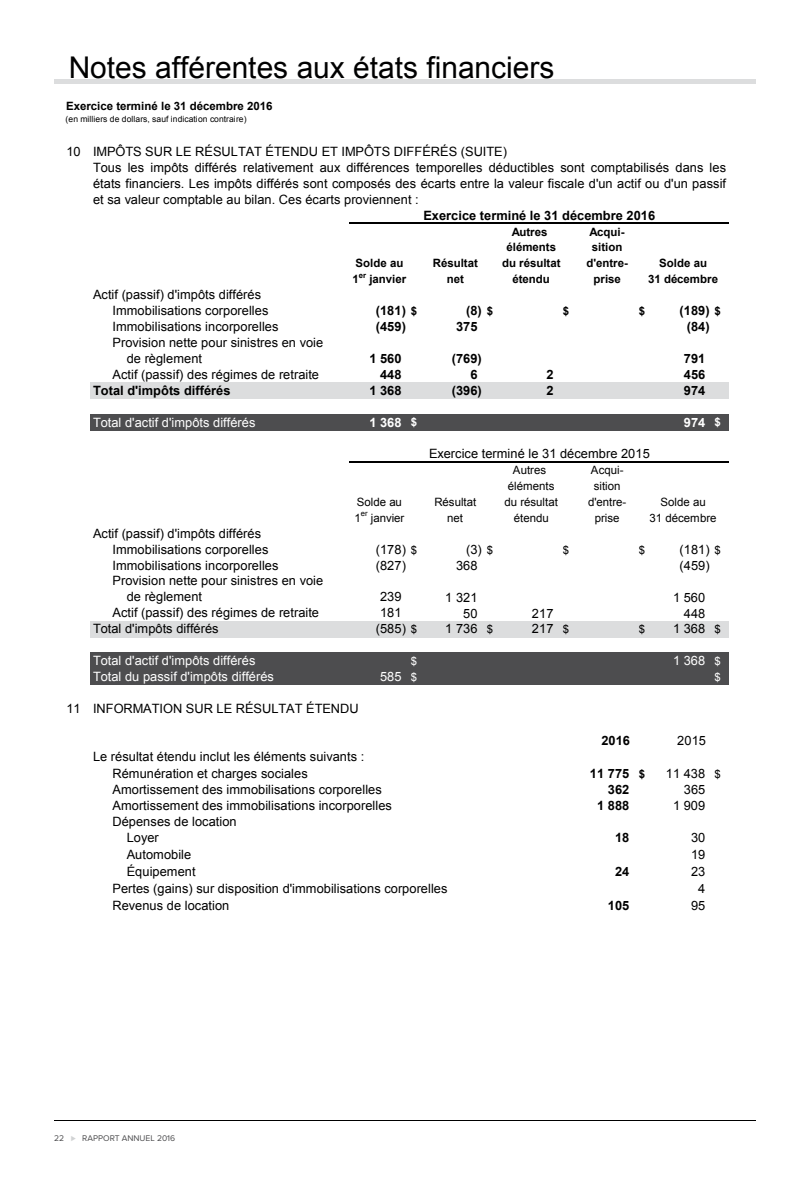
<style>
.page{position:relative;width:810px;height:1188px;background:#fff}
.page>*{position:absolute;margin:0;border:0;box-sizing:border-box;transform-origin:0 0}
.t1{font:30px "Arial";color:#000}
.t2{font:12.9px/15.9px "Arial";letter-spacing:.005em;color:#000}
.t3{font:700 12.9px "Arial";letter-spacing:.005em;color:#000}
.t4{font:12.9px "Arial";letter-spacing:.005em;color:#fff}
.t5{font:700 12.9px "Arial";letter-spacing:.005em;color:#fff}
.t6{font:700 11.4px "Arial";color:#000}
.t7{font:11.4px "Arial";letter-spacing:-.005em;color:#000}
.t8{font:11.4px "Arial";color:#fff}
.t9{font:8.55px "Arial";letter-spacing:.005em;color:#000}
.t10{font:8.55px "Proxima Nova";color:#4d4d4f}
.t11{font:700 7.65px "Arial";color:#000}
.t12{font:7.65px "Arial";color:#000}
.s1{font-size:11.4px}
.s2{color:#d1d3d4}
</style>
<div class="page">
<hr style="left:54px;top:1120px;width:702px;height:1px;background:#000">
<hr style="left:54px;top:79px;width:701px;height:4px;background:#dcddde">
<div style="left:90px;top:382px;width:639px;height:17px;background:#dcddde"></div>
<div style="left:90px;top:414px;width:639px;height:16px;background:#4d4d4f"></div>
<div style="left:90px;top:621px;width:639px;height:16px;background:#dcddde"></div>
<div style="left:90px;top:653px;width:639px;height:16px;background:#4d4d4f"></div>
<div style="left:90px;top:669px;width:639px;height:16px;background:#4d4d4f"></div>
<hr style="left:349px;top:223px;width:380px;height:1px;background:#000">
<hr style="left:349px;top:461px;width:380px;height:2px;background:#000">
<h1 class="t1" style="left:69px;top:47px;width:487px">Notes afférentes aux états financiers</h1>
<p class="t6" style="left:66px;top:98px;width:208px">Exercice terminé le 31 décembre 2016</p>
<p class="t9" style="left:66px;top:114px;width:182px">(en milliers de dollars, sauf indication contraire)</p>
<p class="t2" style="left:66px;top:144px;width:442px">10 IMPÔTS SUR LE RÉSULTAT ÉTENDU ET IMPÔTS DIFFÉRÉS (SUITE)</p>
<p class="t2" style="left:93px;top:160px;width:635px;text-align:justify">Tous les impôts différés relativement aux différences temporelles déductibles sont comptabilisés dans les états financiers. Les impôts différés sont composés des écarts entre la valeur fiscale d'un actif ou d'un passif et sa valeur comptable au bilan. Ces écarts proviennent :</p>
<p class="t3" style="left:423px;top:207px;width:233px">Exercice terminé le 31 décembre 2016</p>
<p class="t6" style="left:512px;top:224px;width:37px">Autres</p>
<p class="t6" style="left:590px;top:224px;width:37px">Acqui-</p>
<p class="t6" style="left:506px;top:240px;width:51px">éléments</p>
<p class="t6" style="left:592px;top:240px;width:32px">sition</p>
<p class="t2" style="left:113px;top:287px;width:157px;text-indent:-20px">Actif (passif) d'impôts différés<br>Immobilisations corporelles</p>
<p class="t6" style="left:356px;top:256px;width:49px">Solde au</p>
<p class="t6" style="left:433px;top:256px;width:47px">Résultat</p>
<p class="t6" style="left:502px;top:256px;width:60px">du résultat</p>
<p class="t6" style="left:587px;top:256px;width:43px">d'entre-</p>
<p class="t6" style="left:659px;top:256px;width:49px">Solde au</p>
<p class="t6" style="left:447px;top:272px;width:19px">net</p>
<p class="t6" style="left:512px;top:272px;width:39px">étendu</p>
<p class="t6" style="left:594px;top:272px;width:29px">prise</p>
<p class="t6" style="left:648px;top:272px;width:71px">31 décembre</p>
<p class="t6" style="left:353px;top:272px;width:8px">1</p>
<p class="t11" style="left:359px;top:270px;width:9px">er</p>
<p class="t6" style="left:370px;top:272px;width:38px">janvier</p>
<p class="t3" style="left:376px;top:302px;width:43px">(181) <span class="s1">$</span></p>
<p class="t3" style="left:466px;top:302px;width:29px">(8) <span class="s1">$</span></p>
<p class="t6" style="left:563px;top:303px;width:8px">$</p>
<p class="t6" style="left:639px;top:303px;width:8px">$</p>
<p class="t3" style="left:680px;top:302px;width:43px">(189) <span class="s1">$</span></p>
<p class="t2" style="left:113px;top:319px;width:168px">Immobilisations incorporelles</p>
<p class="t3" style="left:376px;top:318px;width:32px">(459)</p>
<p class="t3" style="left:456px;top:318px;width:23px">375</p>
<p class="t3" style="left:687px;top:318px;width:24px">(84)</p>
<p class="t2" style="left:127px;top:335px;width:198px;text-indent:-14px">Provision nette pour sinistres en voie de règlement</p>
<p class="t3" style="left:369px;top:350px;width:34px">1 560</p>
<p class="t3" style="left:452px;top:350px;width:32px">(769)</p>
<p class="t3" style="left:684px;top:350px;width:23px">791</p>
<p class="t2" style="left:113px;top:366px;width:208px">Actif (passif) des régimes de retraite</p>
<p class="t3" style="left:380px;top:366px;width:23px">448</p>
<p class="t3" style="left:470px;top:366px;width:9px">6</p>
<p class="t3" style="left:546px;top:366px;width:9px">2</p>
<p class="t3" style="left:684px;top:366px;width:23px">456</p>
<p class="t3" style="left:93px;top:382px;width:139px">Total d'impôts différés</p>
<p class="t3" style="left:369px;top:382px;width:34px">1 368</p>
<p class="t3" style="left:452px;top:382px;width:32px">(396)</p>
<p class="t3" style="left:546px;top:382px;width:9px">2</p>
<p class="t3" style="left:684px;top:382px;width:23px">974</p>
<p class="t4" style="left:93px;top:414px;width:164px">Total d'actif d'impôts différés</p>
<p class="t5" style="left:369px;top:414px;width:49px">1 368 <span class="s1">$</span></p>
<p class="t5" style="left:684px;top:414px;width:39px">974 <span class="s1">$</span></p>
<p class="t7" style="left:513px;top:463px;width:35px">Autres</p>
<p class="t7" style="left:591px;top:463px;width:34px">Acqui-</p>
<p class="t7" style="left:508px;top:479px;width:48px">éléments</p>
<p class="t7" style="left:594px;top:479px;width:28px">sition</p>
<p class="t7" style="left:357px;top:494px;width:47px">Solde au</p>
<p class="t7" style="left:434px;top:494px;width:44px">Résultat</p>
<p class="t7" style="left:504px;top:494px;width:55px">du résultat</p>
<p class="t7" style="left:588px;top:494px;width:40px">d'entre-</p>
<p class="t7" style="left:661px;top:494px;width:47px">Solde au</p>
<p class="t7" style="left:447px;top:510px;width:17px">net</p>
<p class="t7" style="left:514px;top:510px;width:36px">étendu</p>
<p class="t7" style="left:595px;top:510px;width:26px">prise</p>
<p class="t7" style="left:650px;top:510px;width:68px">31 décembre</p>
<p class="t2" style="left:113px;top:525px;width:157px;text-indent:-20px">Actif (passif) d'impôts différés<br>Immobilisations corporelles</p>
<p class="t2" style="left:429px;top:446px;width:222px">Exercice terminé le 31 décembre 2015</p>
<p class="t7" style="left:354px;top:510px;width:8px">1</p>
<p class="t12" style="left:361px;top:508px;width:8px">er</p>
<p class="t7" style="left:371px;top:510px;width:35px">janvier</p>
<p class="t2" style="left:376px;top:541px;width:43px">(178) <span class="s1">$</span></p>
<p class="t2" style="left:466px;top:542px;width:29px">(3) <span class="s1">$</span></p>
<p class="t7" style="left:563px;top:542px;width:8px">$</p>
<p class="t7" style="left:639px;top:542px;width:8px">$</p>
<p class="t2" style="left:680px;top:542px;width:43px">(181) <span class="s1">$</span></p>
<p class="t2" style="left:113px;top:557px;width:168px">Immobilisations incorporelles</p>
<p class="t2" style="left:376px;top:557px;width:32px">(827)</p>
<p class="t2" style="left:456px;top:558px;width:23px">368</p>
<p class="t2" style="left:680px;top:558px;width:32px">(459)</p>
<p class="t2" style="left:127px;top:573px;width:198px;text-indent:-14px">Provision nette pour sinistres en voie de règlement</p>
<p class="t2" style="left:380px;top:589px;width:23px">239</p>
<p class="t2" style="left:445px;top:589px;width:34px">1 321</p>
<p class="t2" style="left:673px;top:589px;width:34px">1 560</p>
<p class="t2" style="left:113px;top:605px;width:208px">Actif (passif) des régimes de retraite</p>
<p class="t2" style="left:380px;top:605px;width:23px">181</p>
<p class="t2" style="left:463px;top:605px;width:16px">50</p>
<p class="t2" style="left:532px;top:605px;width:23px">217</p>
<p class="t2" style="left:684px;top:605px;width:23px">448</p>
<p class="t2" style="left:93px;top:621px;width:127px">Total d'impôts différés</p>
<p class="t2" style="left:376px;top:621px;width:43px">(585) <span class="s1">$</span></p>
<p class="t2" style="left:445px;top:621px;width:49px">1 736 <span class="s1">$</span></p>
<p class="t2" style="left:532px;top:621px;width:39px">217 <span class="s1">$</span></p>
<p class="t7" style="left:639px;top:622px;width:8px">$</p>
<p class="t2" style="left:673px;top:621px;width:49px">1 368 <span class="s1">$</span></p>
<p class="t4" style="left:93px;top:652px;width:164px">Total d'actif d'impôts différés</p>
<p class="t8" style="left:411px;top:653px;width:8px">$</p>
<p class="t4" style="left:673px;top:652px;width:49px">1 368 <span class="s1">$</span></p>
<p class="t4" style="left:93px;top:668px;width:182px">Total du passif d'impôts différés</p>
<p class="t4" style="left:380px;top:668px;width:39px">585 <span class="s1">$</span></p>
<p class="t8" style="left:715px;top:669px;width:8px">$</p>
<p class="t2" style="left:66px;top:700px;width:294px">11 INFORMATION SUR LE RÉSULTAT ÉTENDU</p>
<p class="t3" style="left:601px;top:732px;width:30px">2016</p>
<p class="t2" style="left:677px;top:732px;width:30px">2015</p>
<p class="t2" style="left:113px;top:748px;width:253px;line-height:16.8px;text-indent:-20px">Le résultat étendu inclut les éléments suivants :<br>Rémunération et charges sociales</p>
<p class="t3" style="left:590px;top:765px;width:57px">11 775 <span class="s1">$</span></p>
<p class="t2" style="left:666px;top:766px;width:57px">11 438 <span class="s1">$</span></p>
<p class="t2" style="left:113px;top:782px;width:271px">Amortissement des immobilisations corporelles</p>
<p class="t3" style="left:608px;top:781px;width:23px">362</p>
<p class="t2" style="left:684px;top:782px;width:23px">365</p>
<p class="t2" style="left:113px;top:797px;width:281px">Amortissement des immobilisations incorporelles</p>
<p class="t3" style="left:597px;top:797px;width:34px">1 888</p>
<p class="t2" style="left:673px;top:797px;width:34px">1 909</p>
<p class="t2" style="left:127px;top:813px;width:111px;line-height:16.8px;text-indent:-14px">Dépenses de location<br>Loyer</p>
<p class="t3" style="left:615px;top:829px;width:16px">18</p>
<p class="t2" style="left:691px;top:830px;width:16px">30</p>
<p class="t2" style="left:127px;top:847px;width:66px">Automobile</p>
<p class="t2" style="left:691px;top:847px;width:16px">19</p>
<p class="t2" style="left:127px;top:864px;width:70px">Équipement</p>
<p class="t3" style="left:615px;top:863px;width:16px">24</p>
<p class="t2" style="left:691px;top:864px;width:16px">23</p>
<p class="t2" style="left:113px;top:880px;width:337px">Pertes (gains) sur disposition d'immobilisations corporelles</p>
<p class="t2" style="left:698px;top:880px;width:9px">4</p>
<p class="t2" style="left:113px;top:897px;width:118px">Revenus de location</p>
<p class="t3" style="left:608px;top:896px;width:23px">105</p>
<p class="t2" style="left:691px;top:897px;width:16px">95</p>
<p class="t10" style="left:54px;top:1133px;width:123px">22 <span class="s2">⊲</span> RAPPORT ANNUEL 2016</p>
</div>
